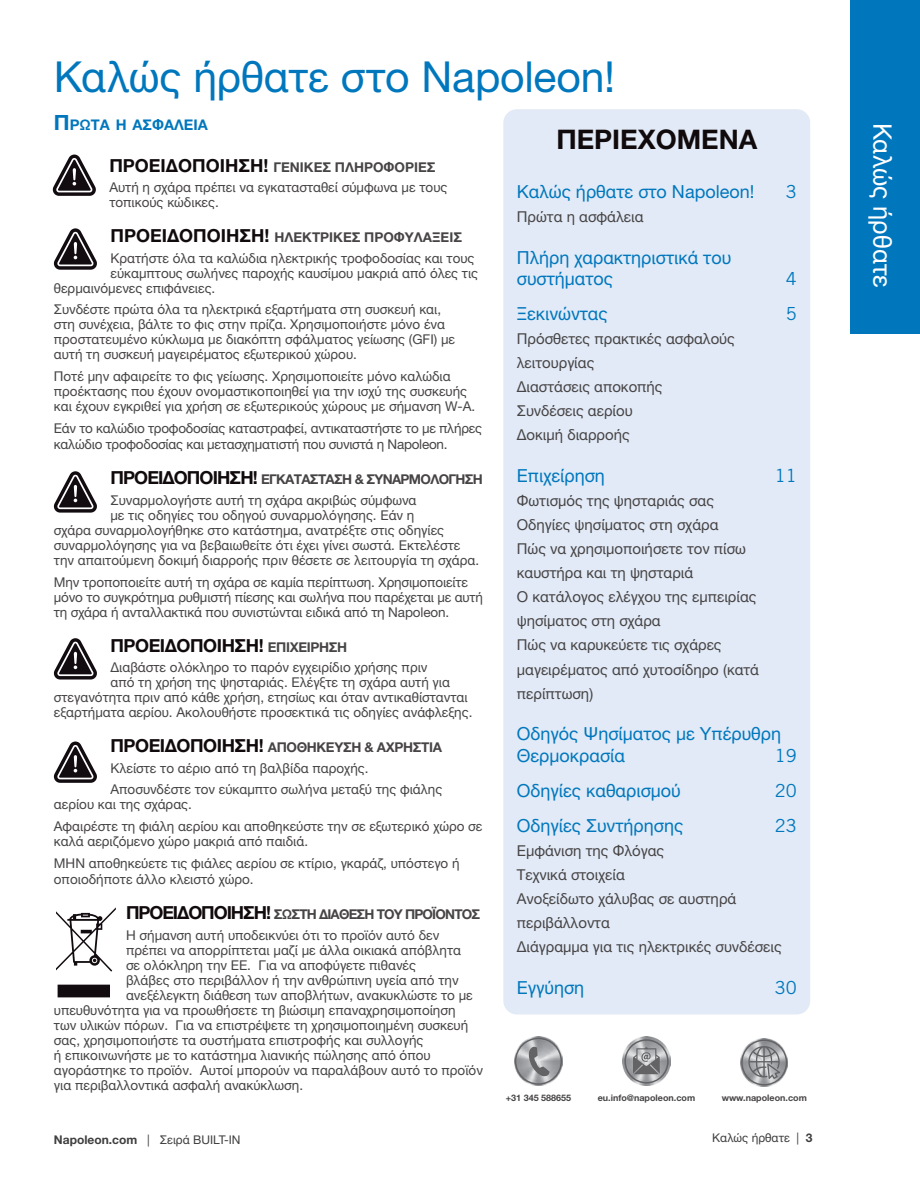
<style>
.page{position:relative;width:920px;height:1190px;background:#fff}
.page>*{position:absolute;margin:0;border:0;box-sizing:border-box;transform-origin:0 0}
.t1{font:42.75px "Helvetica Neue";letter-spacing:-.005em;color:#0077bd}
.t2{font:700 27px "Helvetica Neue";color:#110a0c}
.t3{font:25.5px "Helvetica Neue";color:#fff}
.t4{font:18px/21.6px "Helvetica Neue";color:#0077bd}
.t5{font:700 18px "Helvetica Neue";letter-spacing:-.025em;color:#110a0c}
.t6{font:18px "Trade Gothic LT Std";color:#0077bd}
.t7{font:15px/24px "Helvetica Neue";color:#474446}
.t8{font:700 14.7px "Helvetica Neue";color:#0077bd}
.t9{font:13.5px/15px "Helvetica Neue";color:#474446}
.t10{font:13.5px/16.2px "Helvetica Neue";letter-spacing:-.02em;color:#474446}
.t11{font:12px "Helvetica Neue";color:#3e3e3f}
.t12{font:700 9px "Helvetica Neue";color:#474446}
.s1{font-size:21px}
.s2{font-weight:700;font-size:18px;color:#110a0c}
.s3{font-weight:700}
.s4{font-size:13.5px;color:#474446}
</style>
<div class="page">
<div style="left:850px;top:0;width:70px;height:333px;background:#0077bd"></div>
<img style="left:514px;top:1036px;width:49px;height:49px">
<svg style="left:528px;top:1046px;width:21px;height:30px"></svg>
<div style="left:515px;top:1037px;width:47px;height:47px;border:2px solid #636366;border-radius:50%"></div>
<img style="left:622px;top:1036px;width:49px;height:49px">
<svg style="left:633px;top:1046px;width:26px;height:27px"></svg>
<div style="left:624px;top:1038px;width:44px;height:45px;border:2px solid #636366;border-radius:50%"></div>
<img style="left:740px;top:1038px;width:48px;height:47px">
<div style="left:741px;top:1039px;width:46px;height:46px;border:1px solid #636366;border-radius:50%"></div>
<svg style="left:748px;top:1045px;width:32px;height:33px"></svg>
<div style="left:503px;top:109px;width:307px;height:905px;background:#e1eaf6;border-radius:14px"></div>
<svg style="left:53px;top:154px;width:43px;height:42px"></svg>
<svg style="left:54px;top:228px;width:43px;height:41px"></svg>
<svg style="left:54px;top:471px;width:43px;height:41px"></svg>
<svg style="left:54px;top:638px;width:43px;height:41px"></svg>
<svg style="left:54px;top:741px;width:43px;height:41px"></svg>
<svg style="left:57px;top:907px;width:59px;height:90px"></svg>
<h1 class="t1" style="left:54px;top:46px;width:563px">Καλώς ήρθατε στο Napoleon!</h1>
<p class="t8" style="left:54px;top:113px;width:155px"><span class="s1">Π</span>ρώτα η ασφάλεια</p>
<p class="t9" style="left:109px;top:157px;width:339px;line-height:20.4px"><span class="s2">ΠΡΟΕΙΔΟΠΟΊΗΣΗ!</span> <span class="s3">ΓΕΝΙΚΈΣ ΠΛΗΡΟΦΟΡΊΕΣ<br></span>Αυτή η σχάρα πρέπει να εγκατασταθεί σύμφωνα με τους</p>
<p class="t9" style="left:109px;top:195px;width:111px">τοπικούς κώδικες.</p>
<p class="t9" style="left:110px;top:228px;width:365px;line-height:20.4px"><span class="s2">ΠΡΟΕΙΔΟΠΟΊΗΣΗ!</span> <span class="s3">ΗΛΕΚΤΡΙΚΈΣ ΠΡΟΦΥΛΆΞΕΙΣ<br></span>Κρατήστε όλα τα καλώδια ηλεκτρικής τροφοδοσίας και τους</p>
<p class="t9" style="left:54px;top:266px;width:426px;text-indent:57px">εύκαμπτους σωλήνες παροχής καυσίμου μακριά από όλες τις θερμαινόμενες επιφάνειες.</p>
<p class="t9" style="left:54px;top:303px;width:403px">Συνδέστε πρώτα όλα τα ηλεκτρικά εξαρτήματα στη συσκευή και, στη συνέχεια, βάλτε το φις στην πρίζα. Χρησιμοποιήστε μόνο ένα προστατευμένο κύκλωμα με διακόπτη σφάλματος γείωσης (GFI) με αυτή τη συσκευή μαγειρέματος εξωτερικού χώρου.</p>
<p class="t9" style="left:54px;top:369px;width:423px">Ποτέ μην αφαιρείτε το φις γείωσης. Χρησιμοποιείτε μόνο καλώδια προέκτασης που έχουν ονομαστικοποιηθεί για την ισχύ της συσκευής και έχουν εγκριθεί για χρήση σε εξωτερικούς χώρους με σήμανση W-A.</p>
<p class="t10" style="left:54px;top:420px;width:429px">Εάν το καλώδιο τροφοδοσίας καταστραφεί, αντικαταστήστε το με πλήρες καλώδιο τροφοδοσίας και μετασχηματιστή που συνιστά η Napoleon.</p>
<p class="t9" style="left:110px;top:470px;width:374px;line-height:20.4px"><span class="s2">ΠΡΟΕΙΔΟΠΟΊΗΣΗ!</span> <span class="s3">ΕΓΚΑΤΆΣΤΑΣΗ &amp; ΣΥΝΑΡΜΟΛΌΓΗΣΗ<br></span>Συναρμολογήστε αυτή τη σχάρα ακριβώς σύμφωνα</p>
<p class="t9" style="left:54px;top:508px;width:427px;text-indent:57px">με τις οδηγίες του οδηγού συναρμολόγησης. Εάν η<br>σχάρα συναρμολογήθηκε στο κατάστημα, ανατρέξτε στις οδηγίες συναρμολόγησης για να βεβαιωθείτε ότι έχει γίνει σωστά. Εκτελέστε την απαιτούμενη δοκιμή διαρροής πριν θέσετε σε λειτουργία τη σχάρα.</p>
<p class="t9" style="left:54px;top:575px;width:430px">Μην τροποποιείτε αυτή τη σχάρα σε καμία περίπτωση. Χρησιμοποιείτε μόνο το συγκρότημα ρυθμιστή πίεσης και σωλήνα που παρέχεται με αυτή τη σχάρα ή ανταλλακτικά που συνιστώνται ειδικά από τη Napoleon.</p>
<h3 class="t5" style="left:110px;top:631px;width:238px">ΠΡΟΕΙΔΟΠΟΊΗΣΗ! <span class="s4">ΕΠΙΧΕΊΡΗΣΗ</span></h3>
<p class="t9" style="left:110px;top:660px;width:318px">Διαβάστε ολόκληρο το παρόν εγχειρίδιο χρήσης πριν</p>
<p class="t9" style="left:110px;top:675px;width:341px">από τη χρήση της ψησταριάς. Ελέγξτε τη σχάρα αυτή για</p>
<p class="t9" style="left:54px;top:690px;width:415px">στεγανότητα πριν από κάθε χρήση, ετησίως και όταν αντικαθίστανται</p>
<p class="t9" style="left:54px;top:705px;width:420px">εξαρτήματα αερίου. Ακολουθήστε προσεκτικά τις οδηγίες ανάφλεξης.</p>
<p class="t9" style="left:110px;top:737px;width:326px;line-height:20.4px"><span class="s2">ΠΡΟΕΙΔΟΠΟΊΗΣΗ!</span> <span class="s3">ΑΠΟΘΉΚΕΥΣΗ &amp; ΑΧΡΗΣΤΊΑ<br></span>Κλείστε το αέριο από τη βαλβίδα παροχής.</p>
<p class="t9" style="left:54px;top:782px;width:390px;text-indent:57px">Αποσυνδέστε τον εύκαμπτο σωλήνα μεταξύ της φιάλης αερίου και της σχάρας.</p>
<p class="t9" style="left:54px;top:819px;width:430px">Αφαιρέστε τη φιάλη αερίου και αποθηκεύστε την σε εξωτερικό χώρο σε καλά αεριζόμενο χώρο μακριά από παιδιά.</p>
<p class="t9" style="left:54px;top:855px;width:407px;line-height:16.2px">ΜΗΝ αποθηκεύετε τις φιάλες αερίου σε κτίριο, γκαράζ, υπόστεγο ή οποιοδήποτε άλλο κλειστό χώρο.</p>
<p class="t9" style="left:126px;top:904px;width:356px;line-height:20.4px"><span class="s2">ΠΡΟΕΙΔΟΠΟΊΗΣΗ!</span> <span class="s3">ΣΩΣΤΉ ΔΙΆΘΕΣΗ ΤΟΥ ΠΡΟΪΌΝΤΟΣ<br></span>Η σήμανση αυτή υποδεικνύει ότι το προϊόν αυτό δεν</p>
<p class="t9" style="left:126px;top:942px;width:336px">πρέπει να απορρίπτεται μαζί με άλλα οικιακά απόβλητα</p>
<p class="t9" style="left:126px;top:957px;width:291px">σε ολόκληρη την ΕΕ. Για να αποφύγετε πιθανές</p>
<p class="t9" style="left:126px;top:972px;width:334px">βλάβες στο περιβάλλον ή την ανθρώπινη υγεία από την</p>
<p class="t9" style="left:126px;top:987px;width:348px">ανεξέλεγκτη διάθεση των αποβλήτων, ανακυκλώστε το με</p>
<p class="t9" style="left:54px;top:1002px;width:403px">υπευθυνότητα για να προωθήσετε τη βιώσιμη επαναχρησιμοποίηση</p>
<p class="t9" style="left:54px;top:1017px;width:416px">των υλικών πόρων. Για να επιστρέψετε τη χρησιμοποιημένη συσκευή</p>
<p class="t9" style="left:54px;top:1032px;width:371px">σας, χρησιμοποιήστε τα συστήματα επιστροφής και συλλογής</p>
<p class="t9" style="left:54px;top:1047px;width:378px">ή επικοινωνήστε με το κατάστημα λιανικής πώλησης από όπου</p>
<p class="t9" style="left:54px;top:1062px;width:430px">αγοράστηκε το προϊόν. Αυτοί μπορούν να παραλάβουν αυτό το προϊόν</p>
<p class="t9" style="left:54px;top:1077px;width:251px">για περιβαλλοντικά ασφαλή ανακύκλωση.</p>
<h2 class="t2" style="left:556px;top:118px;width:202px">ΠΕΡΙΕΧΟΜΕΝΑ</h2>
<h3 class="t4" style="left:517px;top:181px;width:239px">Καλώς ήρθατε στο Napoleon!</h3>
<h3 class="t6" style="left:785px;top:180px;width:12px">3</h3>
<p class="t7" style="left:517px;top:205px;width:128px">Πρώτα η ασφάλεια</p>
<h3 class="t4" style="left:517px;top:247px;width:216px">Πλήρη χαρακτηριστικά του συστήματος</h3>
<h3 class="t6" style="left:785px;top:268px;width:12px">4</h3>
<h3 class="t4" style="left:517px;top:304px;width:92px">Ξεκινώντας</h3>
<h3 class="t6" style="left:785px;top:303px;width:12px">5</h3>
<p class="t7" style="left:517px;top:328px;width:219px">Πρόσθετες πρακτικές ασφαλούς λειτουργίας<br>Διαστάσεις αποκοπής<br>Συνδέσεις αερίου<br>Δοκιμή διαρροής</p>
<h3 class="t4" style="left:517px;top:466px;width:90px">Επιχείρηση</h3>
<h3 class="t6" style="left:774px;top:465px;width:23px">11</h3>
<p class="t7" style="left:517px;top:489px;width:244px">Φωτισμός της ψησταριάς σας<br>Οδηγίες ψησίματος στη σχάρα<br>Πώς να χρησιμοποιήσετε τον πίσω καυστήρα και τη ψησταριά<br>Ο κατάλογος ελέγχου της εμπειρίας ψησίματος στη σχάρα<br>Πώς να καρυκεύετε τις σχάρες μαγειρέματος από χυτοσίδηρο (κατά περίπτωση)</p>
<h3 class="t4" style="left:517px;top:724px;width:266px">Οδηγός Ψησίματος με Υπέρυθρη<br>Θερμοκρασία</h3>
<h3 class="t6" style="left:774px;top:744px;width:23px">19</h3>
<h3 class="t4" style="left:517px;top:780px;width:165px">Οδηγίες καθαρισμού</h3>
<h3 class="t6" style="left:774px;top:779px;width:23px">20</h3>
<h3 class="t4" style="left:517px;top:815px;width:168px">Οδηγίες Συντήρησης</h3>
<h3 class="t6" style="left:774px;top:814px;width:23px">23</h3>
<p class="t7" style="left:517px;top:839px;width:266px">Εμφάνιση της Φλόγας<br>Τεχνικά στοιχεία<br>Ανοξείδωτο χάλυβας σε αυστηρά περιβάλλοντα<br>Διάγραμμα για τις ηλεκτρικές συνδέσεις</p>
<h3 class="t4" style="left:517px;top:977px;width:69px">Εγγύηση</h3>
<h3 class="t6" style="left:774px;top:976px;width:23px">30</h3>
<p class="t12" style="left:506px;top:1089px;width:67px">+31 345 588655</p>
<p class="t12" style="left:598px;top:1089px;width:99px">eu.info@napoleon.com</p>
<p class="t12" style="left:721px;top:1089px;width:87px">www.napoleon.com</p>
<p class="t11" style="left:54px;top:1130px;width:188px"><span class="s3">Napoleon.com</span> | Σειρά BUILT-IN</p>
<p class="t11" style="left:712px;top:1128px;width:102px">Καλώς ήρθατε | <span class="s3">3</span></p>
<h3 class="t3" style="left:900px;top:123px;width:166px;rotate:90deg">Καλώς ήρθατε</h3>
</div>
